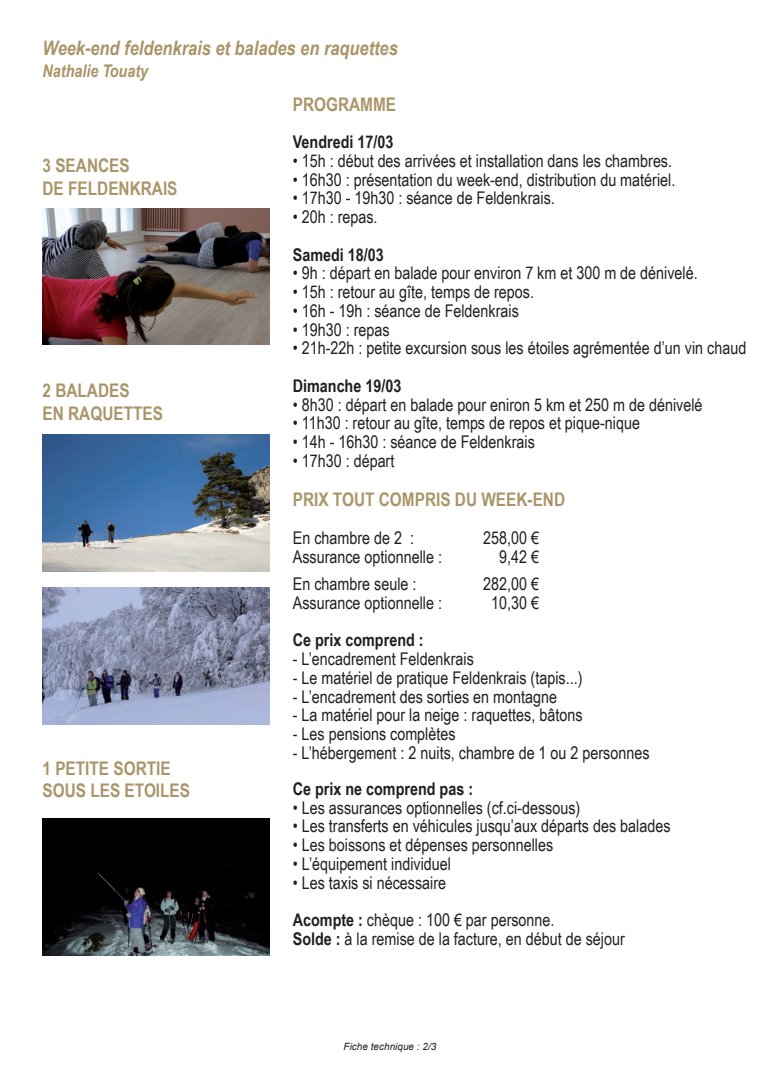
<style>
.page{position:relative;width:780px;height:1088px;background:#fff}
.page>*{position:absolute;margin:0;border:0;box-sizing:border-box;transform-origin:0 0}
.t1{font:italic 700 20px "Arial Narrow";color:#aa9569}
.t2{font:700 18.75px/22.5px "Arial Narrow";color:#aa9569}
.t3{font:17.5px/37.5px "Arial Narrow";color:#231f20}
.t4{font:700 17.5px "Arial Narrow";color:#231f20}
.t5{font:italic 700 17.5px "Arial Narrow";color:#aa9569}
.t6{font:italic 10px "Arial";color:#231f20}
.s1{font-weight:700}
</style>
<div class="page">
<img style="left:43px;top:434px;width:226px;height:137px">
<img style="left:43px;top:587px;width:226px;height:137px">
<img style="left:43px;top:819px;width:226px;height:136px">
<img style="left:43px;top:208px;width:226px;height:137px">
<p class="t1" style="left:43px;top:33px;width:357px">Week-end feldenkrais et balades en raquettes</p>
<p class="t5" style="left:43px;top:58px;width:107px">Nathalie Touaty</p>
<p class="t2" style="left:43px;top:153px;width:136px">3 SEANCES<br>DE FELDENKRAIS</p>
<p class="t2" style="left:43px;top:378px;width:122px">2 BALADES<br>EN RAQUETTES</p>
<p class="t2" style="left:43px;top:756px;width:149px">1 PETITE SORTIE<br>SOUS LES ETOILES</p>
<p class="t2" style="left:293px;top:92px;width:105px">PROGRAMME</p>
<p class="t4" style="left:293px;top:129px;width:102px">Vendredi 17/03</p>
<p class="t3" style="left:293px;top:141px;width:381px">• 15h : début des arrivées et installation dans les chambres.</p>
<p class="t3" style="left:293px;top:160px;width:384px">• 16h30 : présentation du week-end, distribution du matériel.</p>
<p class="t3" style="left:293px;top:179px;width:263px">• 17h30 - 19h30 : séance de Feldenkrais.</p>
<p class="t3" style="left:293px;top:197px;width:86px">• 20h : repas.</p>
<p class="t4" style="left:293px;top:241px;width:92px">Samedi 18/03</p>
<p class="t3" style="left:293px;top:254px;width:406px">• 9h : départ en balade pour environ 7 km et 300 m de dénivelé.</p>
<p class="t3" style="left:293px;top:272px;width:243px">• 15h : retour au gîte, temps de repos.</p>
<p class="t3" style="left:293px;top:291px;width:227px">• 16h - 19h : séance de Feldenkrais</p>
<p class="t3" style="left:293px;top:310px;width:98px">• 19h30 : repas</p>
<p class="t3" style="left:293px;top:329px;width:455px">• 21h-22h : petite excursion sous les étoiles agrémentée d’un vin chaud</p>
<p class="t4" style="left:293px;top:372px;width:110px">Dimanche 19/03</p>
<p class="t3" style="left:293px;top:385px;width:411px">• 8h30 : départ en balade pour eniron 5 km et 250 m de dénivelé</p>
<p class="t3" style="left:293px;top:404px;width:349px">• 11h30 : retour au gîte, temps de repos et pique-nique</p>
<p class="t3" style="left:293px;top:422px;width:243px">• 14h - 16h30 : séance de Feldenkrais</p>
<p class="t3" style="left:293px;top:441px;width:103px">• 17h30 : départ</p>
<p class="t2" style="left:293px;top:487px;width:274px">PRIX TOUT COMPRIS DU WEEK-END</p>
<p class="t3" style="left:293px;top:518px;width:123px">En chambre de 2 :</p>
<p class="t3" style="left:483px;top:518px;width:57px">258,00 €</p>
<p class="t3" style="left:293px;top:537px;width:151px">Assurance optionnelle :</p>
<p class="t3" style="left:499px;top:537px;width:41px">9,42 €</p>
<p class="t3" style="left:293px;top:564px;width:125px">En chambre seule :</p>
<p class="t3" style="left:483px;top:564px;width:57px">282,00 €</p>
<p class="t3" style="left:293px;top:583px;width:151px">Assurance optionnelle :</p>
<p class="t3" style="left:491px;top:583px;width:49px">10,30 €</p>
<p class="t4" style="left:293px;top:627px;width:132px">Ce prix comprend :</p>
<p class="t3" style="left:293px;top:639px;width:183px">- L’encadrement Feldenkrais</p>
<p class="t3" style="left:293px;top:658px;width:291px">- Le matériel de pratique Feldenkrais (tapis...)</p>
<p class="t3" style="left:293px;top:677px;width:266px">- L’encadrement des sorties en montagne</p>
<p class="t3" style="left:293px;top:696px;width:291px">- La matériel pour la neige : raquettes, bâtons</p>
<p class="t3" style="left:293px;top:714px;width:164px">- Les pensions complètes</p>
<p class="t3" style="left:293px;top:733px;width:358px">- L’hébergement : 2 nuits, chambre de 1 ou 2 personnes</p>
<p class="t4" style="left:293px;top:775px;width:182px">Ce prix ne comprend pas :</p>
<p class="t3" style="left:293px;top:788px;width:289px">• Les assurances optionnelles (cf.ci-dessous)</p>
<p class="t3" style="left:293px;top:807px;width:379px">• Les transferts en véhicules jusqu’aux départs des balades</p>
<p class="t3" style="left:293px;top:826px;width:262px">• Les boissons et dépenses personnelles</p>
<p class="t3" style="left:293px;top:844px;width:160px">• L’équipement individuel</p>
<p class="t3" style="left:293px;top:863px;width:263px">• Les taxis si nécessaire<br><span class="s1">Acompte :</span> chèque : 100 € par personne.</p>
<p class="t3" style="left:293px;top:919px;width:333px"><span class="s1">Solde :</span> à la remise de la facture, en début de séjour</p>
<p class="t6" style="left:343px;top:1040px;width:94px">Fiche technique : 2/3</p>
</div>
